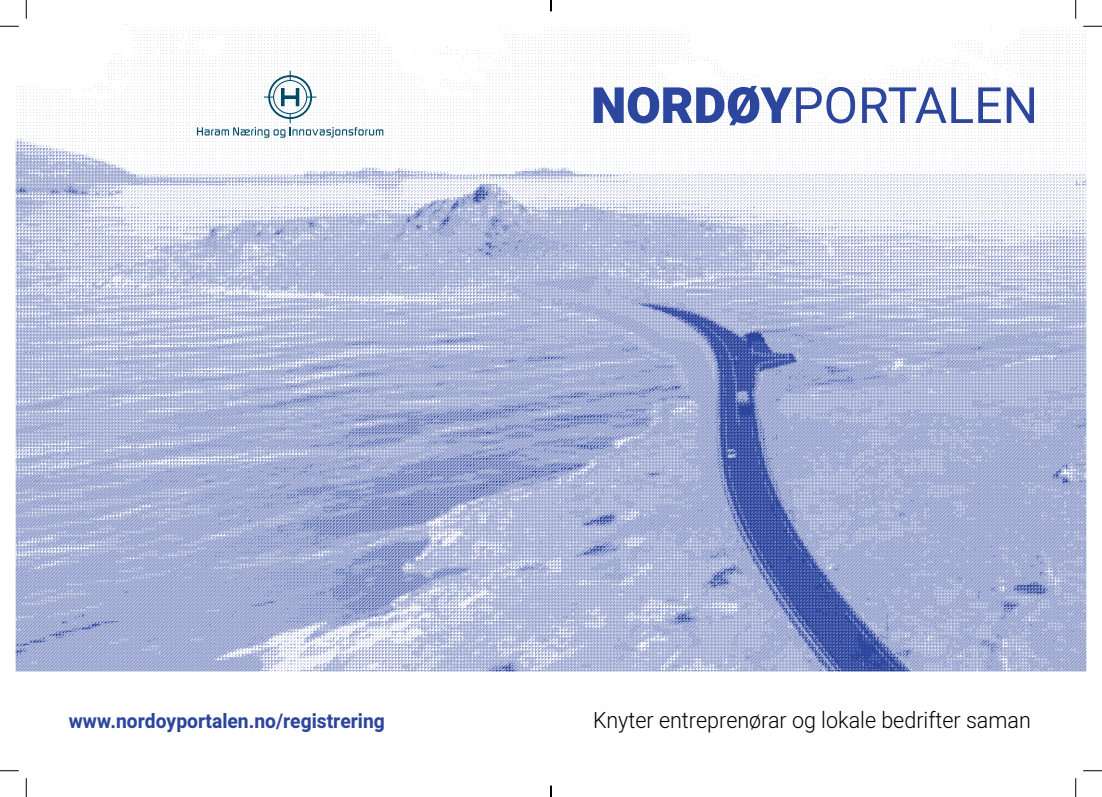
<style>
.page{position:relative;width:1102px;height:797px;background:#fff}
.page>*{position:absolute;margin:0;border:0;box-sizing:border-box;transform-origin:0 0}
.t1{font:50px "Heebo";color:#2c459d}
.t2{font:300 22.38px "Heebo";color:#000;scale:.96 1}
.t3{font:700 20px "Heebo";color:#2c459d;scale:.96 1}
.s1{font-weight:900}
</style>
<div class="page">
<img style="left:16px;top:16px;width:1070px;height:655px">
<svg style="left:197px;top:71px;width:186px;height:67px"></svg>
<svg style="left:0;top:25px;width:19px;height:2px"></svg>
<svg style="left:1083px;top:25px;width:18px;height:2px"></svg>
<svg style="left:0;top:770px;width:19px;height:1px"></svg>
<svg style="left:1083px;top:770px;width:18px;height:1px"></svg>
<svg style="left:25px;top:0;width:2px;height:19px"></svg>
<svg style="left:25px;top:778px;width:2px;height:19px"></svg>
<svg style="left:1074px;top:0;width:2px;height:19px"></svg>
<svg style="left:1075px;top:778px;width:1px;height:19px"></svg>
<svg style="left:550px;top:785px;width:1px;height:12px"></svg>
<p class="t1" style="left:591px;top:71px;width:448px"><span class="s1">NORDØY</span>PORTALEN</p>
<p class="t3" style="left:69px;top:707px;width:331px">www.nordoyportalen.no/registrering</p>
<p class="t2" style="left:593px;top:704px;width:457px">Knyter entreprenørar og lokale bedrifter saman</p>
</div>
